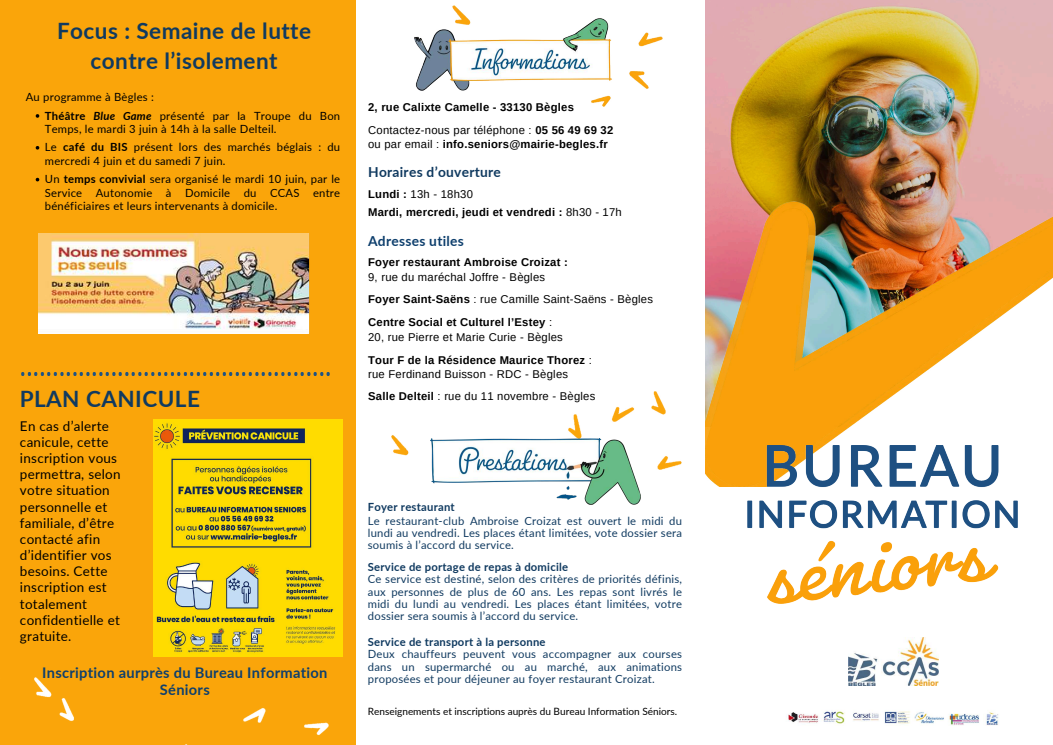
<style>
.page{position:relative;width:1053px;height:745px;background:#fff}
.page>*{position:absolute;margin:0;border:0;box-sizing:border-box;transform-origin:0 0}
.t1{font:700 22.48px/29.7px "Lato";letter-spacing:.02em;color:#103a60;text-align:center}
.t2{font:700 14.64px/17.7px "Lato";letter-spacing:.02em;color:#0e3f6d;text-align:center}
.t3{font:700 13.76px "Lato";letter-spacing:.02em;color:#103a60}
.t4{font:700 13.76px "Lato";letter-spacing:.02em;color:#0e3f6d}
.t5{font:13.44px/16.1px "Lato";letter-spacing:.02em;color:#000}
.t6{font:11.24px/12.3px "Lato";letter-spacing:.02em;color:#103a60;text-align:justify}
.t7{font:11.24px/18.3px "Lato";letter-spacing:.02em;color:#000}
.t8{font:700 11.24px/14.7px "Arimo";letter-spacing:.02em;color:#000}
.t9{font:11.24px/14.7px "Arimo";letter-spacing:.02em;color:#000}
.t10{font:700 11.24px "Lato";letter-spacing:.02em;color:#103a60}
.t11{font:10.04px "Lato";color:#000}
.s1{font-weight:700}
.s2{font-weight:700;font-style:italic}
.s3{font-weight:400}
</style>
<div class="page">
<div style="left:0;top:0;width:355px;height:669px;background:#faa50a"></div>
<div style="left:0;top:669px;width:356px;height:75px;background:#faa50a"></div>
<img style="left:22px;top:372px;width:307px;height:3px">
<img style="left:705px;top:0;width:347px;height:199px">
<img style="left:705px;top:199px;width:347px;height:287px">
<img style="left:747px;top:445px;width:270px;height:158px">
<img style="left:391px;top:391px;width:290px;height:78px">
<img style="left:414px;top:6px;width:248px;height:101px">
<img style="left:430px;top:438px;width:210px;height:66px">
<img style="left:848px;top:637px;width:90px;height:48px">
<img style="left:788px;top:710px;width:210px;height:16px">
<img style="left:153px;top:419px;width:189px;height:237px">
<img style="left:39px;top:234px;width:271px;height:100px">
<svg style="left:36px;top:114px;width:3px;height:4px"></svg>
<h1 class="t1" style="left:57px;top:15px;width:255px">Focus : Semaine de lutte contre l’isolement</h1>
<p class="t7" style="left:45px;top:88px;width:297px;text-indent:-19px">Au programme à Bègles :<br><span class="s1">Théâtre</span> <span class="s2">Blue Game</span> présenté par la Troupe du Bon</p>
<p class="t7" style="left:45px;top:119px;width:297px">Temps, le mardi 3 juin à 14h à la salle Delteil.<br>Le <span class="s1">café du BIS</span> présent lors des marchés béglais : du</p>
<p class="t7" style="left:45px;top:151px;width:297px">mercredi 4 juin et du samedi 7 juin.<br>Un <span class="s1">temps convivial</span> sera organisé le mardi 10 juin, par le</p>
<p class="t7" style="left:45px;top:185px;width:297px;line-height:13.5px">Service Autonomie à Domicile du CCAS entre bénéficiaires et leurs intervenants à domicile.</p>
<h1 class="t1" style="left:20px;top:383px;width:182px">PLAN CANICULE</h1>
<p class="t5" style="left:20px;top:417px;width:102px">En cas d’alerte canicule, cette inscription vous permettra, selon votre situation personnelle et familiale, d’être contacté afin d’identifier vos besoins. Cette inscription est totalement confidentielle et gratuite.</p>
<h2 class="t2" style="left:42px;top:662px;width:287px">Inscription aurprès du Bureau Information<br>Séniors</h2>
<p class="t8" style="left:368px;top:95px;width:247px;line-height:23.2px">2, rue Calixte Camelle - 33130 Bègles<br><span class="s3">Contactez-nous par téléphone :</span> 05 56 49 69 32</p>
<p class="t8" style="left:368px;top:136px;width:241px"><span class="s3">ou par email :</span> info.seniors@mairie-begles.fr</p>
<p class="t3" style="left:368px;top:164px;width:134px">Horaires d’ouverture</p>
<p class="t8" style="left:368px;top:184px;width:255px;line-height:18.6px">Lundi : <span class="s3">13h - 18h30<br></span>Mardi, mercredi, jeudi et vendredi : <span class="s3">8h30 - 17h</span></p>
<p class="t4" style="left:368px;top:232px;width:97px">Adresses utiles</p>
<p class="t8" style="left:368px;top:255px;width:201px">Foyer restaurant Ambroise Croizat :</p>
<p class="t9" style="left:368px;top:266px;width:286px;line-height:21.4px">9, rue du maréchal Joffre - Bègles<br><span class="s1">Foyer Saint-Saëns</span> : rue Camille Saint-Saëns - Bègles</p>
<p class="t9" style="left:368px;top:314px;width:196px"><span class="s1">Centre Social et Culturel l’Estey</span> :<br>20, rue Pierre et Marie Curie - Bègles</p>
<p class="t8" style="left:368px;top:352px;width:225px">Tour F de la Résidence Maurice Thorez <span class="s3">: rue Ferdinand Buisson - RDC - Bègles</span></p>
<p class="t9" style="left:368px;top:388px;width:229px"><span class="s1">Salle Delteil</span> : rue du 11 novembre - Bègles</p>
<p class="t10" style="left:368px;top:499px;width:88px">Foyer restaurant</p>
<p class="t6" style="left:368px;top:513px;width:316px">Le restaurant-club Ambroise Croizat est ouvert le midi du lundi au vendredi. Les places étant limitées, vote dossier sera soumis à l’accord du service.</p>
<p class="t10" style="left:368px;top:559px;width:202px">Service de portage de repas à domicile</p>
<p class="t6" style="left:368px;top:572px;width:316px">Ce service est destiné, selon des critères de priorités définis, aux personnes de plus de 60 ans. Les repas sont livrés le midi du lundi au vendredi. Les places étant limitées, votre dossier sera soumis à l’accord du service.</p>
<p class="t10" style="left:368px;top:634px;width:179px">Service de transport à la personne</p>
<p class="t6" style="left:368px;top:647px;width:316px">Deux chauffeurs peuvent vous accompagner aux courses dans un supermarché ou au marché, aux animations proposées et pour déjeuner au foyer restaurant Croizat.</p>
<p class="t11" style="left:368px;top:704px;width:311px">Renseignements et inscriptions auprès du Bureau Information Séniors.</p>
</div>
